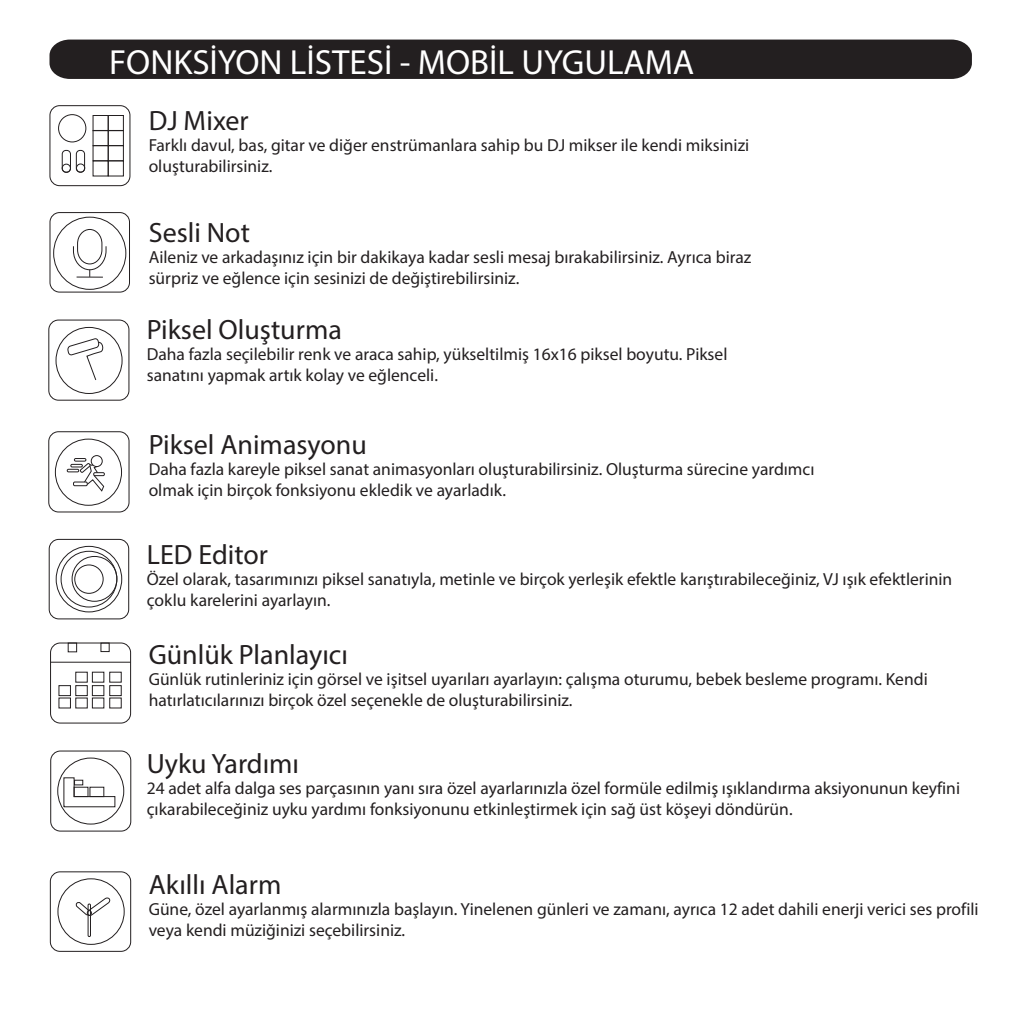
<style>
.page{position:relative;width:1022px;height:1022px;background:#fff}
.page>*{position:absolute;margin:0;border:0;box-sizing:border-box;transform-origin:0 0}
.t1{font:35px "Myriad Pro";color:#fff}
.t2{font:28px "Myriad Pro";color:#231f20}
.t3{font:17.5px/21px "Myriad Pro";color:#231f20}
</style>
<div class="page">
<div style="left:50px;top:212px;width:80px;height:80px;border:1px solid #231f20;border-radius:10px"></div>
<div style="left:53px;top:217px;width:73px;height:73px;border:1px solid #231f20;border-radius:50%"></div>
<svg style="left:73px;top:229px;width:34px;height:48px"></svg>
<hr style="left:77px;top:276px;width:26px;height:2px;background:#231f20">
<div style="left:50px;top:105px;width:80px;height:81px;border:1px solid #231f20;border-radius:10px"></div>
<div style="left:58px;top:114px;width:28px;height:28px;border:1px solid #231f20;border-radius:50%"></div>
<div style="left:62px;top:150px;width:9px;height:22px;border:1px solid #231f20;border-radius:4px"></div>
<div style="left:76px;top:150px;width:9px;height:22px;border:1px solid #231f20;border-radius:4px"></div>
<div style="left:62px;top:164px;width:9px;height:9px;border:1px solid #231f20;border-radius:50%"></div>
<div style="left:76px;top:164px;width:9px;height:9px;border:1px solid #231f20;border-radius:50%"></div>
<div style="left:93px;top:115px;width:16px;height:16px;border:1px solid #231f20"></div>
<div style="left:108px;top:115px;width:16px;height:16px;border:1px solid #231f20"></div>
<div style="left:93px;top:130px;width:16px;height:16px;border:1px solid #231f20"></div>
<div style="left:108px;top:130px;width:16px;height:16px;border:1px solid #231f20"></div>
<div style="left:93px;top:145px;width:16px;height:16px;border:1px solid #231f20"></div>
<div style="left:108px;top:145px;width:16px;height:16px;border:1px solid #231f20"></div>
<div style="left:93px;top:160px;width:16px;height:16px;border:1px solid #231f20"></div>
<div style="left:108px;top:160px;width:16px;height:16px;border:1px solid #231f20"></div>
<div style="left:50px;top:40px;width:922px;height:39px;background:#231f20"></div>
<div style="left:48px;top:320px;width:81px;height:81px;border:1px solid #231f20;border-radius:10px"></div>
<div style="left:56px;top:327px;width:66px;height:67px;border:1px solid #231f20;border-radius:50%"></div>
<svg style="left:67px;top:338px;width:37px;height:42px"></svg>
<div style="left:48px;top:431px;width:81px;height:81px;border:1px solid #231f20;border-radius:10px"></div>
<div style="left:55px;top:439px;width:67px;height:67px;border:1px solid #231f20;border-radius:50%"></div>
<div style="left:91px;top:455px;width:12px;height:12px;border:1px solid #231f20;border-radius:50%"></div>
<svg style="left:67px;top:458px;width:38px;height:34px"></svg>
<div style="left:49px;top:539px;width:80px;height:80px;border:1px solid #231f20;border-radius:10px"></div>
<div style="left:56px;top:546px;width:66px;height:66px;border:1px solid #231f20;border-radius:50%"></div>
<div style="left:61px;top:551px;width:56px;height:56px;border:1px solid #231f20;border-radius:50%"></div>
<div style="left:72px;top:556px;width:45px;height:46px;border:1px solid #231f20;border-radius:50%"></div>
<div style="left:74px;top:565px;width:30px;height:29px;border:1px solid #231f20;border-radius:50%"></div>
<div style="left:50px;top:643px;width:81px;height:80px;border:1px solid #231f20;border-radius:10px"></div>
<hr style="left:51px;top:662px;width:80px;height:1px;background:#231f20">
<div style="left:68px;top:643px;width:9px;height:9px;border:1px solid #231f20"></div>
<div style="left:101px;top:643px;width:9px;height:9px;border:1px solid #231f20"></div>
<div style="left:75px;top:672px;width:13px;height:10px;border:1px solid #231f20"></div>
<div style="left:92px;top:672px;width:12px;height:10px;border:1px solid #231f20"></div>
<div style="left:109px;top:672px;width:13px;height:10px;border:1px solid #231f20"></div>
<div style="left:75px;top:685px;width:13px;height:11px;border:1px solid #231f20"></div>
<div style="left:92px;top:685px;width:12px;height:11px;border:1px solid #231f20"></div>
<div style="left:109px;top:685px;width:13px;height:11px;border:1px solid #231f20"></div>
<div style="left:59px;top:685px;width:12px;height:11px;border:1px solid #231f20"></div>
<div style="left:75px;top:698px;width:13px;height:10px;border:1px solid #231f20"></div>
<div style="left:92px;top:698px;width:12px;height:10px;border:1px solid #231f20"></div>
<div style="left:109px;top:698px;width:13px;height:10px;border:1px solid #231f20"></div>
<div style="left:59px;top:698px;width:12px;height:10px;border:1px solid #231f20"></div>
<div style="left:50px;top:751px;width:81px;height:80px;border:1px solid #231f20;border-radius:10px"></div>
<div style="left:57px;top:758px;width:67px;height:66px;border:1px solid #231f20;border-radius:50%"></div>
<svg style="left:63px;top:777px;width:53px;height:30px"></svg>
<div style="left:74px;top:787px;width:14px;height:10px;border:1px solid #231f20"></div>
<div style="left:90px;top:787px;width:14px;height:10px;border:1px solid #231f20"></div>
<div style="left:74px;top:780px;width:9px;height:5px;border:1px solid #231f20"></div>
<div style="left:50px;top:871px;width:81px;height:81px;border:1px solid #231f20;border-radius:10px"></div>
<div style="left:58px;top:878px;width:67px;height:67px;border:1px solid #231f20;border-radius:50%"></div>
<div style="left:88px;top:904px;width:3px;height:33px;border:1px solid #231f20"></div>
<svg style="left:75px;top:897px;width:36px;height:20px"></svg>
<h1 class="t1" style="left:109px;top:40px;width:586px">FONKSİYON LİSTESİ - MOBİL UYGULAMA</h1>
<h2 class="t2" style="left:149px;top:103px;width:102px">DJ Mixer</h2>
<p class="t3" style="left:149px;top:134px;width:602px">Farklı davul, bas, gitar ve diğer enstrümanlara sahip bu DJ mikser ile kendi miksinizi oluşturabilirsiniz.</p>
<h2 class="t2" style="left:149px;top:216px;width:103px">Sesli Not</h2>
<p class="t3" style="left:149px;top:247px;width:604px">Aileniz ve arkadaşınız için bir dakikaya kadar sesli mesaj bırakabilirsiniz. Ayrıca biraz sürpriz ve eğlence için sesinizi de değiştirebilirsiniz.</p>
<h2 class="t2" style="left:147px;top:313px;width:197px">Piksel Oluşturma</h2>
<p class="t3" style="left:147px;top:344px;width:582px">Daha fazla seçilebilir renk ve araca sahip, yükseltilmiş 16x16 piksel boyutu. Piksel sanatını yapmak artık kolay ve eğlenceli.</p>
<h2 class="t2" style="left:149px;top:427px;width:220px">Piksel Animasyonu</h2>
<p class="t3" style="left:149px;top:458px;width:667px">Daha fazla kareyle piksel sanat animasyonları oluşturabilirsiniz. Oluşturma sürecine yardımcı olmak için birçok fonksiyonu ekledik ve ayarladık.</p>
<h2 class="t2" style="left:147px;top:537px;width:123px">LED Editor</h2>
<p class="t3" style="left:147px;top:568px;width:807px">Özel olarak, tasarımınızı piksel sanatıyla, metinle ve birçok yerleşik efektle karıştırabileceğiniz, VJ ışık efektlerinin çoklu karelerini ayarlayın.</p>
<h2 class="t2" style="left:149px;top:637px;width:201px">Günlük Planlayıcı</h2>
<p class="t3" style="left:149px;top:668px;width:780px">Günlük rutinleriniz için görsel ve işitsel uyarıları ayarlayın: çalışma oturumu, bebek besleme programı. Kendi hatırlatıcılarınızı birçok özel seçenekle de oluşturabilirsiniz.</p>
<h2 class="t2" style="left:147px;top:746px;width:154px">Uyku Yardımı</h2>
<p class="t3" style="left:147px;top:777px;width:815px">24 adet alfa dalga ses parçasının yanı sıra özel ayarlarınızla özel formüle edilmiş ışıklandırma aksiyonunun keyfini çıkarabileceğiniz uyku yardımı fonksiyonunu etkinleştirmek için sağ üst köşeyi döndürün.</p>
<h2 class="t2" style="left:149px;top:867px;width:134px">Akıllı Alarm</h2>
<p class="t3" style="left:149px;top:898px;width:831px">Güne, özel ayarlanmış alarmınızla başlayın. Yinelenen günleri ve zamanı, ayrıca 12 adet dahili enerji verici ses profili veya kendi müziğinizi seçebilirsiniz.</p>
</div>
